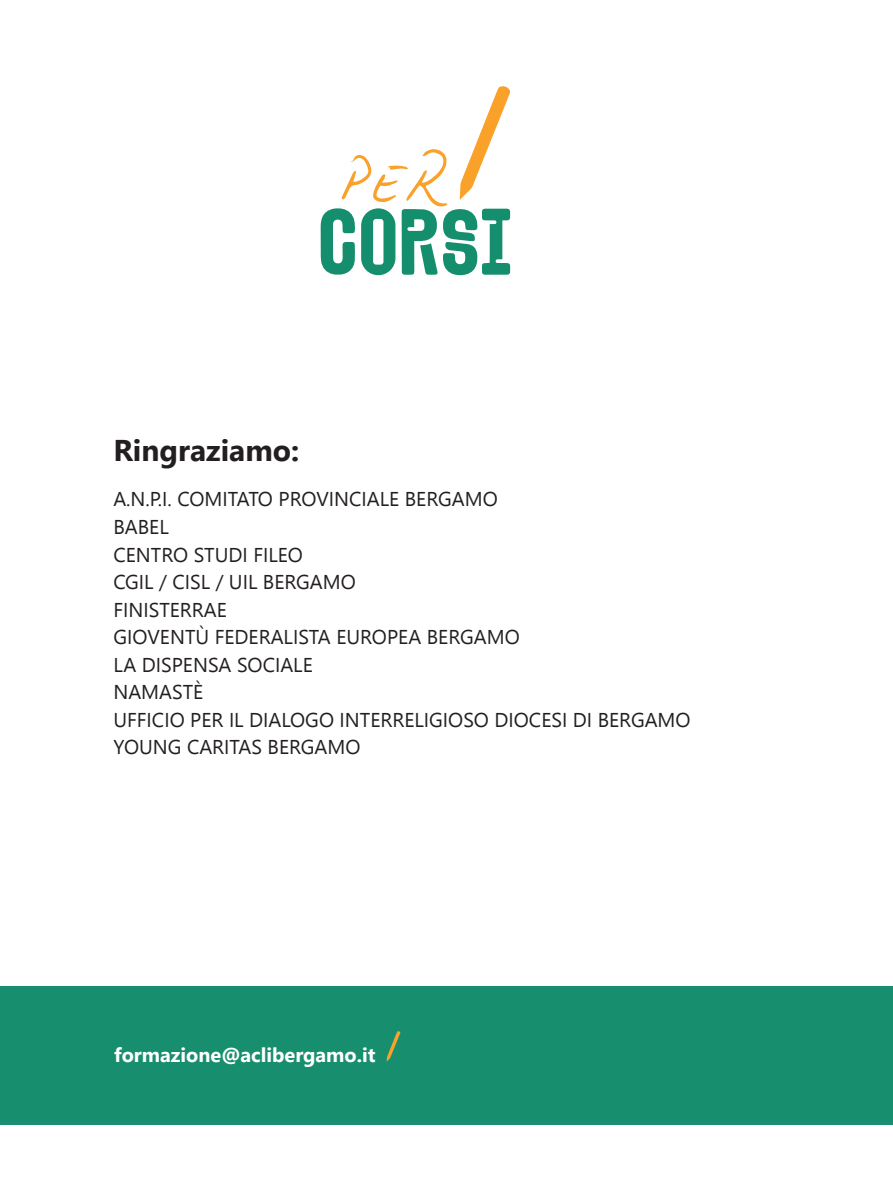
<style>
.page{position:relative;width:893px;height:1177px;background:#fff}
.page>*{position:absolute;margin:0;border:0;box-sizing:border-box;transform-origin:0 0}
.t1{font:700 30px "Nirmala UI";color:#231f20}
.t2{font:20px/27.5px "Nirmala UI";color:#231f20}
.t3{font:700 20px "Nirmala UI";color:#fff}
</style>
<div class="page">
<div style="left:0;top:985px;width:893px;height:139px;background:#178e6e"></div>
<svg style="left:386px;top:1031px;width:14px;height:31px"></svg>
<svg style="left:321px;top:86px;width:189px;height:189px"></svg>
<h1 class="t1" style="left:113px;top:425px;width:187px">Ringraziamo:</h1>
<p class="t2" style="left:113px;top:484px;width:579px">A.N.P.I. COMITATO PROVINCIALE BERGAMO<br>BABEL<br>CENTRO STUDI FILEO<br>CGIL / CISL / UIL BERGAMO<br>FINISTERRAE<br>GIOVENTÙ FEDERALISTA EUROPEA BERGAMO<br>LA DISPENSA SOCIALE<br>NAMASTÈ<br>UFFICIO PER IL DIALOGO INTERRELIGIOSO DIOCESI DI BERGAMO<br>YOUNG CARITAS BERGAMO</p>
<p class="t3" style="left:114px;top:1037px;width:263px">formazione@aclibergamo.it</p>
</div>
